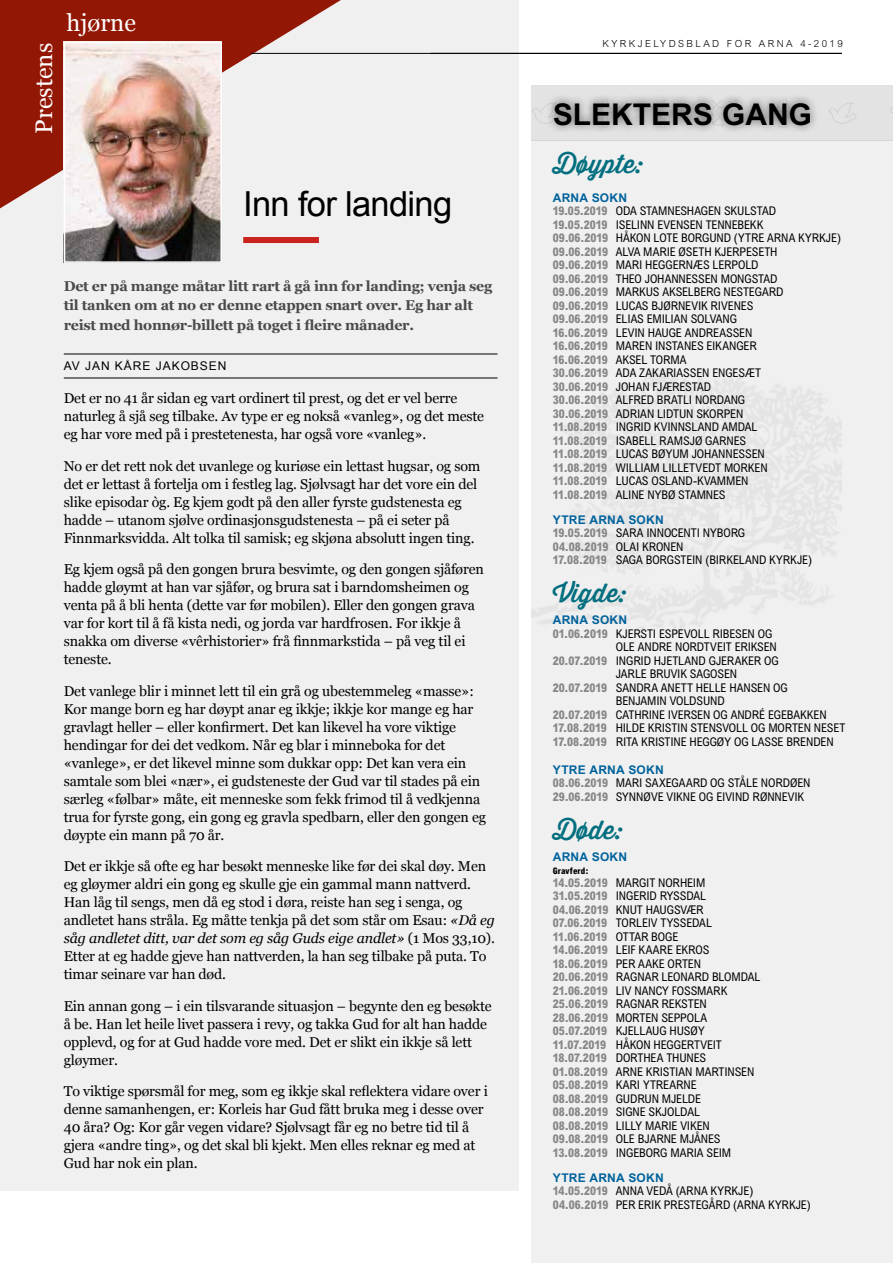
<style>
.page{position:relative;width:893px;height:1263px;background:#fff}
.page>*{position:absolute;margin:0;border:0;box-sizing:border-box;transform-origin:0 0}
.t1{font:34.5px "Arial";letter-spacing:-.02em;color:#000}
.t2{font:700 30px "Arial";color:#000}
.t3{font:25.5px "Thirsty Rough Reg";letter-spacing:.005em;color:#006e7e}
.t4{font:24px "Georgia";color:#fff}
.t5{font:14.25px/18px "Georgia";letter-spacing:-.01em;color:#000}
.t6{font:700 14.25px/19.5px "Georgia";letter-spacing:-.02em;color:#4a4a49}
.t7{font:condensed 12px/13.5px "Arial";letter-spacing:-.01em;color:#000}
.t8{font:12px "Arial";letter-spacing:.08em;color:#000}
.t9{font:700 12px "Arial";letter-spacing:.02em;color:#00629c}
.t10{font:300 9.75px "Arial";letter-spacing:.25em;color:#000}
.t11{font:800 condensed 9px "Arial";letter-spacing:.015em;color:#000}
.s1{font-style:italic}
.s2{font-weight:700;font-stretch:normal;color:#00629c}
.s3{font-weight:800;color:#878787}
</style>
<div class="page">
<div style="left:0;top:0;width:519px;height:1191px;background:#f0f0f0"></div>
<div style="left:531px;top:140px;width:362px;height:1123px;background:#f0f0f0"></div>
<div style="left:531px;top:85px;width:362px;height:55px;background:#e3e3e3"></div>
<svg style="left:532px;top:105px;width:14px;height:19px"></svg>
<svg style="left:828px;top:103px;width:29px;height:21px"></svg>
<div style="left:546px;top:94px;width:273px;height:40px;background:#000;opacity:.6"></div>
<svg style="left:0;top:0;width:370px;height:235px"></svg>
<hr style="left:64px;top:354px;width:433px;height:1px;background:#000">
<hr style="left:64px;top:378px;width:433px;height:1px;background:#000">
<div style="left:243px;top:237px;width:76px;height:6px;background:#ca221c"></div>
<img style="left:67px;top:45px;width:152px;height:215px">
<div style="left:64px;top:42px;width:158px;height:221px;border:2px solid #fff"></div>
<hr style="left:251px;top:53px;width:591px;height:1px;background:#000">
<h3 class="t4" style="left:26px;top:134px;width:92px;rotate:-90deg">Prestens</h3>
<h3 class="t4" style="left:67px;top:5px;width:71px">hjørne</h3>
<h1 class="t1" style="left:243px;top:181px;width:210px">Inn for landing</h1>
<p class="t6" style="left:64px;top:276px;width:430px">Det er på mange måtar litt rart å gå inn for landing; venja seg til tanken om at no er denne etappen snart over. Eg har alt reist med honnør-billett på toget i fleire månader.</p>
<p class="t8" style="left:64px;top:358px;width:164px">AV JAN KÅRE JAKOBSEN</p>
<p class="t5" style="left:64px;top:389px;width:422px">Det er no 41 år sidan eg vart ordinert til prest, og det er vel berre naturleg å sjå seg tilbake. Av type er eg nokså «vanleg», og det meste eg har vore med på i prestetenesta, har også vore «vanleg».</p>
<p class="t5" style="left:64px;top:456px;width:418px">No er det rett nok det uvanlege og kuriøse ein lettast hugsar, og som det er lettast å fortelja om i festleg lag. Sjølvsagt har det vore ein del slike episodar òg. Eg kjem godt på den aller fyrste gudstenesta eg hadde – utanom sjølve ordinasjonsgudstenesta – på ei seter på Finnmarksvidda. Alt tolka til samisk; eg skjøna absolutt ingen ting.</p>
<p class="t5" style="left:64px;top:560px;width:422px">Eg kjem også på den gongen brura besvimte, og den gongen sjåføren hadde gløymt at han var sjåfør, og brura sat i barndomsheimen og venta på å bli henta (dette var før mobilen). Eller den gongen grava var for kort til å få kista nedi, og jorda var hardfrosen. For ikkje å snakka om diverse «vêrhistorier» frå finnmarkstida – på veg til ei teneste.</p>
<p class="t5" style="left:64px;top:681px;width:424px">Det vanlege blir i minnet lett til ein grå og ubestemmeleg «masse»:<br>Kor mange born eg har døypt anar eg ikkje; ikkje kor mange eg har gravlagt heller – eller konfirmert. Det kan likevel ha vore viktige hendingar for dei det vedkom. Når eg blar i minneboka for det «vanlege», er det likevel minne som dukkar opp: Det kan vera ein samtale som blei «nær», ei gudsteneste der Gud var til stades på ein særleg «følbar» måte, eit menneske som fekk frimod til å vedkjenna trua for fyrste gong, ein gong eg gravla spedbarn, eller den gongen eg døypte ein mann på 70 år.</p>
<p class="t5" style="left:64px;top:857px;width:433px">Det er ikkje så ofte eg har besøkt menneske like før dei skal døy. Men eg gløymer aldri ein gong eg skulle gje ein gammal mann nattverd.<br>Han låg til sengs, men då eg stod i døra, reiste han seg i senga, og andletet hans stråla. Eg måtte tenkja på det som står om Esau: <span class="s1">«Då eg såg andletet ditt, var det som eg såg Guds eige andlet»</span> (1 Mos 33,10).<br>Etter at eg hadde gjeve han nattverden, la han seg tilbake på puta. To timar seinare var han død.</p>
<p class="t5" style="left:64px;top:996px;width:429px">Ein annan gong – i ein tilsvarande situasjon – begynte den eg besøkte å be. Han let heile livet passera i revy, og takka Gud for alt han hadde opplevd, og for at Gud hadde vore med. Det er slikt ein ikkje så lett gløymer.</p>
<p class="t5" style="left:64px;top:1082px;width:426px">To viktige spørsmål for meg, som eg ikkje skal reflektera vidare over i denne samanhengen, er: Korleis har Gud fått bruka meg i desse over 40 åra? Og: Kor går vegen vidare? Sjølvsagt får eg no betre tid til å gjera «andre ting», og det skal bli kjekt. Men elles reknar eg med at Gud har nok ein plan.</p>
<p class="t10" style="left:603px;top:39px;width:242px">KYRKJELYDSBLAD FOR ARNA 4-2019</p>
<h2 class="t2" style="left:553px;top:96px;width:261px">SLEKTERS GANG</h2>
<h3 class="t3" style="left:553px;top:145px;width:91px">Døypte:</h3>
<p class="t7" style="left:553px;top:190px;width:290px"><span class="s2">ARNA SOKN<br></span><span class="s3">19.05.2019</span> ODA STAMNESHAGEN SKULSTAD<br><span class="s3">19.05.2019</span> ISELINN EVENSEN TENNEBEKK<br><span class="s3">09.06.2019</span> HÅKON LOTE BORGUND (YTRE ARNA KYRKJE)<br><span class="s3">09.06.2019</span> ALVA MARIE ØSETH KJERPESETH<br><span class="s3">09.06.2019</span> MARI HEGGERNÆS LERPOLD<br><span class="s3">09.06.2019</span> THEO JOHANNESSEN MONGSTAD<br><span class="s3">09.06.2019</span> MARKUS AKSELBERG NESTEGARD <span class="s3">09.06.2019</span> LUCAS BJØRNEVIK RIVENES<br><span class="s3">09.06.2019</span> ELIAS EMILIAN SOLVANG<br><span class="s3">16.06.2019</span> LEVIN HAUGE ANDREASSEN<br><span class="s3">16.06.2019</span> MAREN INSTANES EIKANGER<br><span class="s3">16.06.2019</span> AKSEL TORMA<br><span class="s3">30.06.2019</span> ADA ZAKARIASSEN ENGESÆT<br><span class="s3">30.06.2019</span> JOHAN FJÆRESTAD<br><span class="s3">30.06.2019</span> ALFRED BRATLI NORDANG<br><span class="s3">30.06.2019</span> ADRIAN LIDTUN SKORPEN<br><span class="s3">11.08.2019</span> INGRID KVINNSLAND AMDAL<br><span class="s3">11.08.2019</span> ISABELL RAMSJØ GARNES<br><span class="s3">11.08.2019</span> LUCAS BØYUM JOHANNESSEN<br><span class="s3">11.08.2019</span> WILLIAM LILLETVEDT MORKEN<br><span class="s3">11.08.2019</span> LUCAS OSLAND-KVAMMEN<br><span class="s3">11.08.2019</span> ALINE NYBØ STAMNES</p>
<p class="t7" style="left:553px;top:512px;width:261px"><span class="s2">YTRE ARNA SOKN<br></span><span class="s3">19.05.2019</span> SARA INNOCENTI NYBORG<br><span class="s3">04.08.2019</span> OLAI KRONEN<br><span class="s3">17.08.2019</span> SAGA BORGSTEIN (BIRKELAND KYRKJE)</p>
<h3 class="t3" style="left:553px;top:574px;width:74px">Vigde:</h3>
<p class="t9" style="left:553px;top:613px;width:76px">ARNA SOKN</p>
<p class="t7" style="left:553px;top:626px;width:221px"><span class="s3">01.06.2019</span> KJERSTI ESPEVOLL RIBESEN OG</p>
<p class="t7" style="left:616px;top:640px;width:163px">OLE ANDRE NORDTVEIT ERIKSEN</p>
<p class="t7" style="left:553px;top:653px;width:227px"><span class="s3">20.07.2019</span> INGRID HJETLAND GJERAKER OG</p>
<p class="t7" style="left:616px;top:667px;width:123px">JARLE BRUVIK SAGOSEN</p>
<p class="t7" style="left:553px;top:680px;width:237px"><span class="s3">20.07.2019</span> SANDRA ANETT HELLE HANSEN OG</p>
<p class="t7" style="left:616px;top:694px;width:110px">BENJAMIN VOLDSUND</p>
<p class="t7" style="left:553px;top:707px;width:275px"><span class="s3">20.07.2019</span> CATHRINE IVERSEN OG ANDRÉ EGEBAKKEN</p>
<p class="t7" style="left:553px;top:721px;width:294px"><span class="s3">17.08.2019</span> HILDE KRISTIN STENSVOLL OG MORTEN NESET</p>
<p class="t7" style="left:553px;top:734px;width:282px"><span class="s3">17.08.2019</span> RITA KRISTINE HEGGØY OG LASSE BRENDEN</p>
<p class="t7" style="left:553px;top:762px;width:259px"><span class="s2">YTRE ARNA SOKN<br></span><span class="s3">08.06.2019</span> MARI SAXEGAARD OG STÅLE NORDØEN<br><span class="s3">29.06.2019</span> SYNNØVE VIKNE OG EIVIND RØNNEVIK</p>
<h3 class="t3" style="left:553px;top:811px;width:71px">Døde:</h3>
<p class="t9" style="left:553px;top:849px;width:76px">ARNA SOKN</p>
<p class="t11" style="left:553px;top:865px;width:37px">Gravferd:</p>
<p class="t7" style="left:553px;top:875px;width:209px"><span class="s3">14.05.2019</span> MARGIT NORHEIM<br><span class="s3">31.05.2019</span> INGERID RYSSDAL<br><span class="s3">04.06.2019</span> KNUT HAUGSVÆR<br><span class="s3">07.06.2019</span> TORLEIV TYSSEDAL<br><span class="s3">11.06.2019</span> OTTAR BOGE<br><span class="s3">14.06.2019</span> LEIF KAARE EKROS<br><span class="s3">18.06.2019</span> PER AAKE ORTEN<br><span class="s3">20.06.2019</span> RAGNAR LEONARD BLOMDAL<br><span class="s3">21.06.2019</span> LIV NANCY FOSSMARK<br><span class="s3">25.06.2019</span> RAGNAR REKSTEN<br><span class="s3">28.06.2019</span> MORTEN SEPPOLA<br><span class="s3">05.07.2019</span> KJELLAUG HUSØY<br><span class="s3">11.07.2019</span> HÅKON HEGGERTVEIT<br><span class="s3">18.07.2019</span> DORTHEA THUNES<br><span class="s3">01.08.2019</span> ARNE KRISTIAN MARTINSEN<br><span class="s3">05.08.2019</span> KARI YTREARNE<br><span class="s3">08.08.2019</span> GUDRUN MJELDE<br><span class="s3">08.08.2019</span> SIGNE SKJOLDAL<br><span class="s3">08.08.2019</span> LILLY MARIE VIKEN<br><span class="s3">09.08.2019</span> OLE BJARNE MJÅNES<br><span class="s3">13.08.2019</span> INGEBORG MARIA SEIM</p>
<p class="t7" style="left:553px;top:1170px;width:260px"><span class="s2">YTRE ARNA SOKN<br></span><span class="s3">14.05.2019</span> ANNA VEDÅ (ARNA KYRKJE)<br><span class="s3">04.06.2019</span> PER ERIK PRESTEGÅRD (ARNA KYRKJE)</p>
</div>
